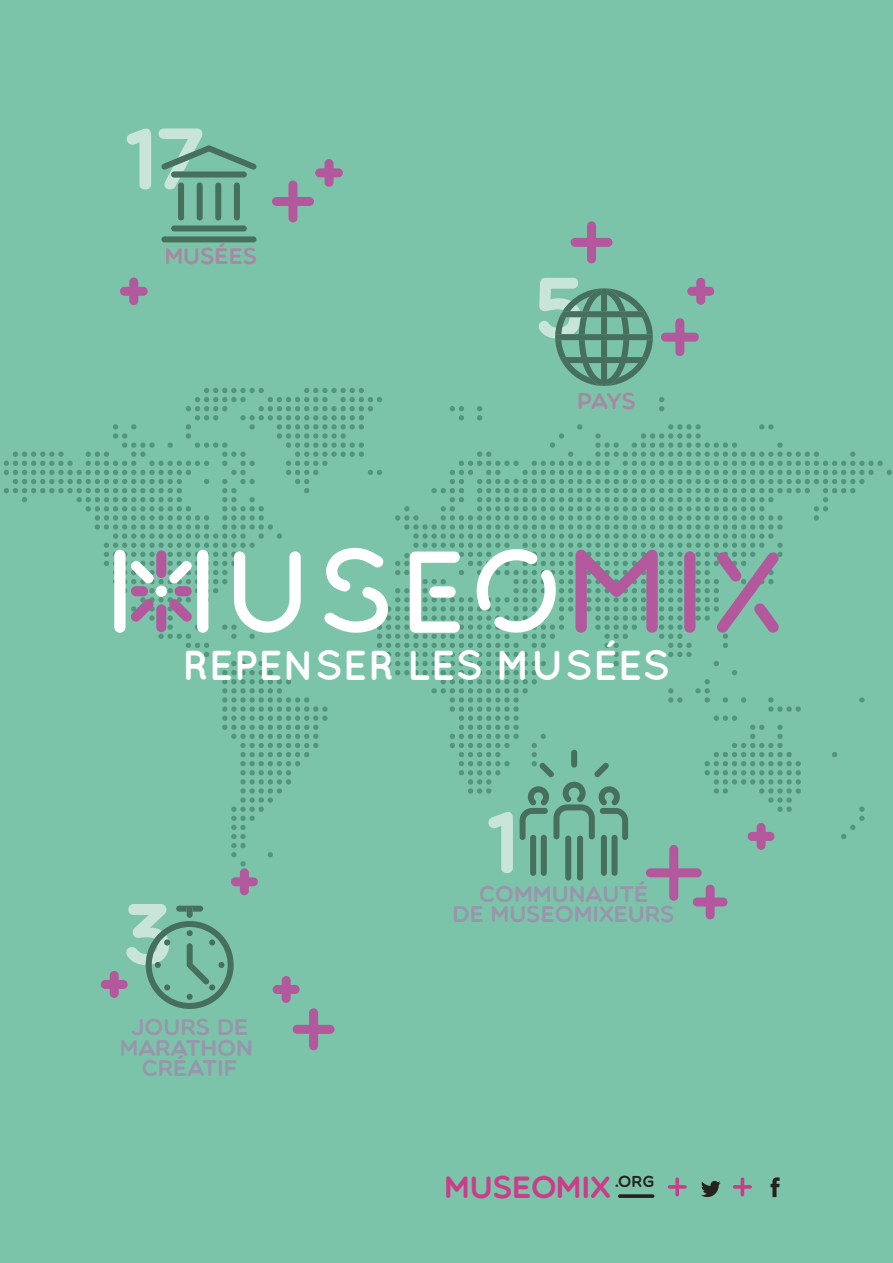
<style>
.page{position:relative;width:893px;height:1263px;background:#7cc4a9}
.page>*{position:absolute;margin:0;border:0;box-sizing:border-box;transform-origin:0 0}
.t1{font:88.2px "Multicolore";color:#c9e5da}
.t2{font:700 41.85px "Quicksand";color:#fff}
.t3{font:31.05px "Multicolore";color:#cb3d8b}
.t4{font:22.8px/20.2px "Multicolore";color:#9896ac;text-align:center}
.t5{font:22.8px "Multicolore";color:#a689a3}
</style>
<div class="page">
<svg style="left:161px;top:145px;width:96px;height:75px"></svg>
<div style="left:215px;top:182px;width:6px;height:38px;background:#476f5d;border-radius:3px"></div>
<div style="left:234px;top:182px;width:6px;height:38px;background:#476f5d;border-radius:3px"></div>
<div style="left:171px;top:225px;width:76px;height:6px;background:#476f5d;border-radius:3px"></div>
<div style="left:161px;top:236px;width:95px;height:6px;background:#476f5d;border-radius:3px"></div>
<div style="left:565px;top:835px;width:6px;height:45px;background:#476f5d;border-radius:3px"></div>
<div style="left:577px;top:835px;width:6px;height:45px;background:#476f5d;border-radius:3px"></div>
<div style="left:530px;top:835px;width:6px;height:41px;background:#476f5d;border-radius:3px"></div>
<div style="left:541px;top:835px;width:6px;height:41px;background:#476f5d;border-radius:3px"></div>
<div style="left:611px;top:835px;width:6px;height:41px;background:#476f5d;border-radius:3px"></div>
<div style="left:601px;top:835px;width:6px;height:41px;background:#476f5d;border-radius:3px"></div>
<svg style="left:145px;top:905px;width:89px;height:104px"></svg>
<div style="left:187px;top:906px;width:6px;height:12px;background:#476f5d;border-radius:3px"></div>
<svg style="left:4px;top:278px;width:888px;height:588px"></svg>
<div style="left:288px;top:180px;width:9px;height:42px;background:#b3589d;border-radius:4px"></div>
<div style="left:272px;top:197px;width:42px;height:9px;background:#b3589d;border-radius:4px"></div>
<div style="left:325px;top:159px;width:9px;height:28px;background:#b3589d;border-radius:4px"></div>
<div style="left:315px;top:168px;width:28px;height:9px;background:#b3589d;border-radius:4px"></div>
<div style="left:129px;top:277px;width:9px;height:28px;background:#b3589d;border-radius:4px"></div>
<div style="left:120px;top:287px;width:28px;height:9px;background:#b3589d;border-radius:4px"></div>
<div style="left:675px;top:318px;width:9px;height:38px;background:#b3589d;border-radius:4px"></div>
<div style="left:661px;top:333px;width:38px;height:9px;background:#b3589d;border-radius:4px"></div>
<div style="left:309px;top:1008px;width:9px;height:42px;background:#b3589d;border-radius:4px"></div>
<div style="left:293px;top:1025px;width:42px;height:9px;background:#b3589d;border-radius:4px"></div>
<div style="left:282px;top:976px;width:9px;height:27px;background:#b3589d;border-radius:4px"></div>
<div style="left:273px;top:985px;width:27px;height:9px;background:#b3589d;border-radius:4px"></div>
<div style="left:110px;top:971px;width:9px;height:27px;background:#b3589d;border-radius:4px"></div>
<div style="left:101px;top:980px;width:27px;height:9px;background:#b3589d;border-radius:4px"></div>
<div style="left:757px;top:823px;width:9px;height:27px;background:#b3589d;border-radius:4px"></div>
<div style="left:748px;top:832px;width:26px;height:9px;background:#b3589d;border-radius:4px"></div>
<div style="left:240px;top:868px;width:9px;height:27px;background:#b3589d;border-radius:4px"></div>
<div style="left:231px;top:877px;width:27px;height:9px;background:#b3589d;border-radius:4px"></div>
<div style="left:696px;top:278px;width:9px;height:27px;background:#b3589d;border-radius:4px"></div>
<div style="left:687px;top:287px;width:27px;height:9px;background:#b3589d;border-radius:4px"></div>
<div style="left:669px;top:845px;width:9px;height:56px;background:#b3589d;border-radius:4px"></div>
<div style="left:646px;top:868px;width:56px;height:9px;background:#b3589d;border-radius:4px"></div>
<div style="left:587px;top:221px;width:9px;height:42px;background:#b3589d;border-radius:4px"></div>
<div style="left:571px;top:238px;width:41px;height:9px;background:#b3589d;border-radius:4px"></div>
<div style="left:706px;top:885px;width:9px;height:34px;background:#b3589d;border-radius:4px"></div>
<div style="left:693px;top:897px;width:34px;height:9px;background:#b3589d;border-radius:4px"></div>
<svg style="left:668px;top:1185px;width:19px;height:4px"></svg>
<svg style="left:675px;top:1177px;width:4px;height:19px"></svg>
<svg style="left:740px;top:1178px;width:5px;height:17px"></svg>
<svg style="left:733px;top:1185px;width:19px;height:4px"></svg>
<hr style="left:741px;top:1177px;width:3px;height:19px;background:#cb3d8b;border-radius:2px">
<svg style="left:618px;top:1194px;width:36px;height:4px"></svg>
<svg style="left:770px;top:1177px;width:10px;height:20px"></svg>
<svg style="left:701px;top:1181px;width:20px;height:16px"></svg>
<h1 class="t1" style="left:124px;top:105px;width:82px">17</h1>
<p class="t5" style="left:164px;top:242px;width:94px">MUSÉES</p>
<h1 class="t1" style="left:533px;top:254px;width:53px">5</h1>
<p class="t5" style="left:577px;top:387px;width:60px">PAYS</p>
<h2 class="t2" style="left:182px;top:640px;width:489px">REPENSER LES MUSÉES</h2>
<h1 class="t1" style="left:123px;top:881px;width:51px">3</h1>
<h1 class="t1" style="left:486px;top:789px;width:35px">1</h1>
<p class="t4" style="left:453px;top:883px;width:224px">COMMUNAUTÉ<br>DE MUSEOMIXEURS</p>
<p class="t4" style="left:120px;top:1016px;width:135px">JOURS DE<br>MARATHON<br>CRÉATIF</p>
<h3 class="t3" style="left:444px;top:1168px;width:212px">MUSEOMIX <sup>.ORG</sup></h3>
</div>
